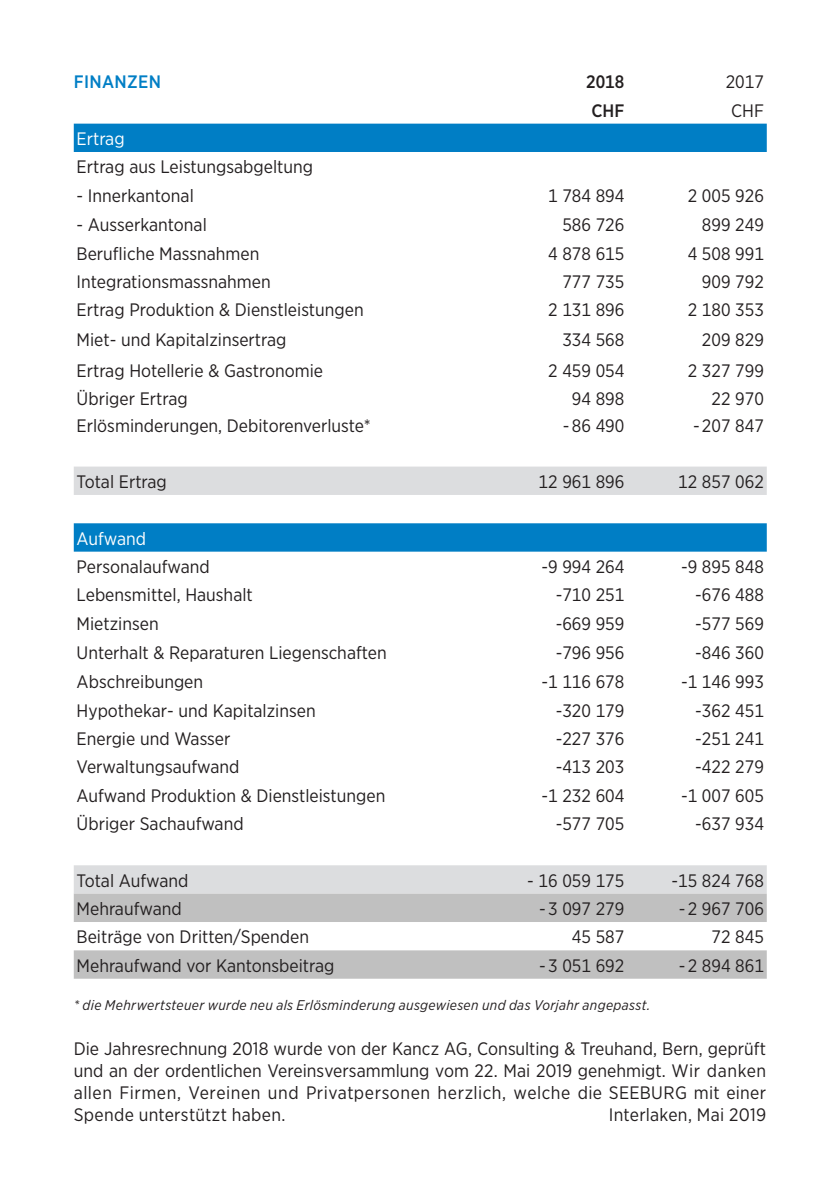
<style>
.page{position:relative;width:840px;height:1191px;background:#fff}
.page>*{position:absolute;margin:0;border:0;box-sizing:border-box;transform-origin:0 0}
.t1{font:18px/22px "Gotham Narrow";color:#231f20;text-align:justify}
.t2{font:18px "Gotham Narrow";color:#fff}
.t3{font:500 18px "Gotham Narrow";letter-spacing:.02em;color:#007ec5}
.t4{font:500 18px "Gotham Narrow";color:#231f20}
.t5{font:italic 14px "Gotham Narrow";letter-spacing:.025em;color:#231f20}
</style>
<div class="page">
<div style="left:74px;top:124px;width:692px;height:28px;background:#007ec5"></div>
<svg style="left:74px;top:466px;width:692px;height:427px"></svg>
<svg style="left:74px;top:893px;width:692px;height:85px;fill:#c0c0c0"></svg>
<p class="t3" style="left:74px;top:70px;width:89px">FINANZEN</p>
<p class="t4" style="left:585px;top:71px;width:40px">2018</p>
<p class="t1" style="left:725px;top:71px;width:40px">2017</p>
<p class="t4" style="left:591px;top:99px;width:34px">CHF</p>
<p class="t1" style="left:730px;top:99px;width:34px">CHF</p>
<p class="t2" style="left:77px;top:127px;width:50px">Ertrag</p>
<p class="t1" style="left:77px;top:156px;width:238px">Ertrag aus Leistungsabgeltung</p>
<p class="t1" style="left:77px;top:185px;width:119px">- Innerkantonal</p>
<p class="t1" style="left:548px;top:185px;width:78px">1 784 894</p>
<p class="t1" style="left:687px;top:185px;width:78px">2 005 926</p>
<p class="t1" style="left:77px;top:213px;width:132px">- Ausserkantonal</p>
<p class="t1" style="left:562px;top:213px;width:63px">586 726</p>
<p class="t1" style="left:701px;top:213px;width:63px">899 249</p>
<p class="t1" style="left:77px;top:242px;width:184px">Berufliche Massnahmen</p>
<p class="t1" style="left:548px;top:242px;width:78px">4 878 615</p>
<p class="t1" style="left:687px;top:242px;width:78px">4 508 991</p>
<p class="t1" style="left:77px;top:270px;width:195px">Integrationsmassnahmen</p>
<p class="t1" style="left:562px;top:270px;width:63px">777 735</p>
<p class="t1" style="left:701px;top:270px;width:63px">909 792</p>
<p class="t1" style="left:77px;top:298px;width:288px">Ertrag Produktion &amp; Dienstleistungen</p>
<p class="t1" style="left:548px;top:298px;width:78px">2 131 896</p>
<p class="t1" style="left:687px;top:298px;width:78px">2 180 353</p>
<p class="t1" style="left:77px;top:329px;width:211px">Miet- und Kapitalzinsertrag</p>
<p class="t1" style="left:562px;top:329px;width:63px">334 568</p>
<p class="t1" style="left:701px;top:329px;width:63px">209 829</p>
<p class="t1" style="left:77px;top:359px;width:248px">Ertrag Hotellerie &amp; Gastronomie</p>
<p class="t1" style="left:548px;top:359px;width:78px">2 459 054</p>
<p class="t1" style="left:687px;top:359px;width:78px">2 327 799</p>
<p class="t1" style="left:77px;top:387px;width:113px">Übriger Ertrag</p>
<p class="t1" style="left:571px;top:387px;width:54px">94 898</p>
<p class="t1" style="left:711px;top:387px;width:54px">22 970</p>
<p class="t1" style="left:77px;top:414px;width:295px">Erlösminderungen, Debitorenverluste*</p>
<p class="t1" style="left:562px;top:414px;width:63px">- 86 490</p>
<p class="t1" style="left:692px;top:414px;width:72px">- 207 847</p>
<p class="t1" style="left:77px;top:470px;width:92px">Total Ertrag</p>
<p class="t1" style="left:538px;top:470px;width:87px">12 961 896</p>
<p class="t1" style="left:677px;top:470px;width:87px">12 857 062</p>
<p class="t2" style="left:77px;top:527px;width:71px">Aufwand</p>
<p class="t1" style="left:77px;top:555px;width:135px">Personalaufwand</p>
<p class="t1" style="left:541px;top:555px;width:84px">-9 994 264</p>
<p class="t1" style="left:680px;top:555px;width:84px">-9 895 848</p>
<p class="t1" style="left:77px;top:583px;width:178px">Lebensmittel, Haushalt</p>
<p class="t1" style="left:555px;top:583px;width:70px">-710 251</p>
<p class="t1" style="left:695px;top:583px;width:70px">-676 488</p>
<p class="t1" style="left:77px;top:612px;width:84px">Mietzinsen</p>
<p class="t1" style="left:555px;top:612px;width:70px">-669 959</p>
<p class="t1" style="left:695px;top:612px;width:70px">-577 569</p>
<p class="t1" style="left:77px;top:641px;width:311px">Unterhalt &amp; Reparaturen Liegenschaften</p>
<p class="t1" style="left:555px;top:641px;width:70px">-796 956</p>
<p class="t1" style="left:695px;top:641px;width:70px">-846 360</p>
<p class="t1" style="left:77px;top:670px;width:128px">Abschreibungen</p>
<p class="t1" style="left:541px;top:670px;width:84px">-1 116 678</p>
<p class="t1" style="left:680px;top:670px;width:84px">-1 146 993</p>
<p class="t1" style="left:77px;top:699px;width:240px">Hypothekar- und Kapitalzinsen</p>
<p class="t1" style="left:555px;top:699px;width:70px">-320 179</p>
<p class="t1" style="left:695px;top:699px;width:70px">-362 451</p>
<p class="t1" style="left:77px;top:727px;width:155px">Energie und Wasser</p>
<p class="t1" style="left:555px;top:727px;width:70px">-227 376</p>
<p class="t1" style="left:695px;top:727px;width:70px">-251 241</p>
<p class="t1" style="left:77px;top:755px;width:164px">Verwaltungsaufwand</p>
<p class="t1" style="left:555px;top:755px;width:70px">-413 203</p>
<p class="t1" style="left:695px;top:755px;width:70px">-422 279</p>
<p class="t1" style="left:77px;top:784px;width:310px">Aufwand Produktion &amp; Dienstleistungen</p>
<p class="t1" style="left:541px;top:784px;width:84px">-1 232 604</p>
<p class="t1" style="left:680px;top:784px;width:84px">-1 007 605</p>
<p class="t1" style="left:77px;top:812px;width:168px">Übriger Sachaufwand</p>
<p class="t1" style="left:555px;top:812px;width:70px">-577 705</p>
<p class="t1" style="left:695px;top:812px;width:70px">-637 934</p>
<p class="t1" style="left:77px;top:869px;width:113px">Total Aufwand</p>
<p class="t1" style="left:527px;top:869px;width:99px">- 16 059 175</p>
<p class="t1" style="left:671px;top:869px;width:94px">-15 824 768</p>
<p class="t1" style="left:77px;top:897px;width:106px">Mehraufwand</p>
<p class="t1" style="left:539px;top:897px;width:87px">- 3 097 279</p>
<p class="t1" style="left:678px;top:897px;width:87px">- 2 967 706</p>
<p class="t1" style="left:77px;top:925px;width:234px">Beiträge von Dritten/Spenden</p>
<p class="t1" style="left:571px;top:925px;width:54px">45 587</p>
<p class="t1" style="left:711px;top:925px;width:54px">72 845</p>
<p class="t1" style="left:77px;top:954px;width:259px">Mehraufwand vor Kantonsbeitrag</p>
<p class="t1" style="left:539px;top:954px;width:87px">- 3 051 692</p>
<p class="t1" style="left:678px;top:954px;width:87px">- 2 894 861</p>
<p class="t5" style="left:74px;top:996px;width:577px">* die Mehrwertsteuer wurde neu als Erlösminderung ausgewiesen und das Vorjahr angepasst.</p>
<p class="t1" style="left:74px;top:1036px;width:693px">Die Jahresrechnung 2018 wurde von der Kancz AG, Consulting &amp; Treuhand, Bern, geprüft und an der ordentlichen Vereinsversammlung vom 22. Mai 2019 genehmigt. Wir danken allen Firmen, Vereinen und Privatpersonen herzlich, welche die SEEBURG mit einer Spende unterstützt haben.</p>
<p class="t1" style="left:608px;top:1102px;width:159px">Interlaken, Mai 2019</p>
</div>
